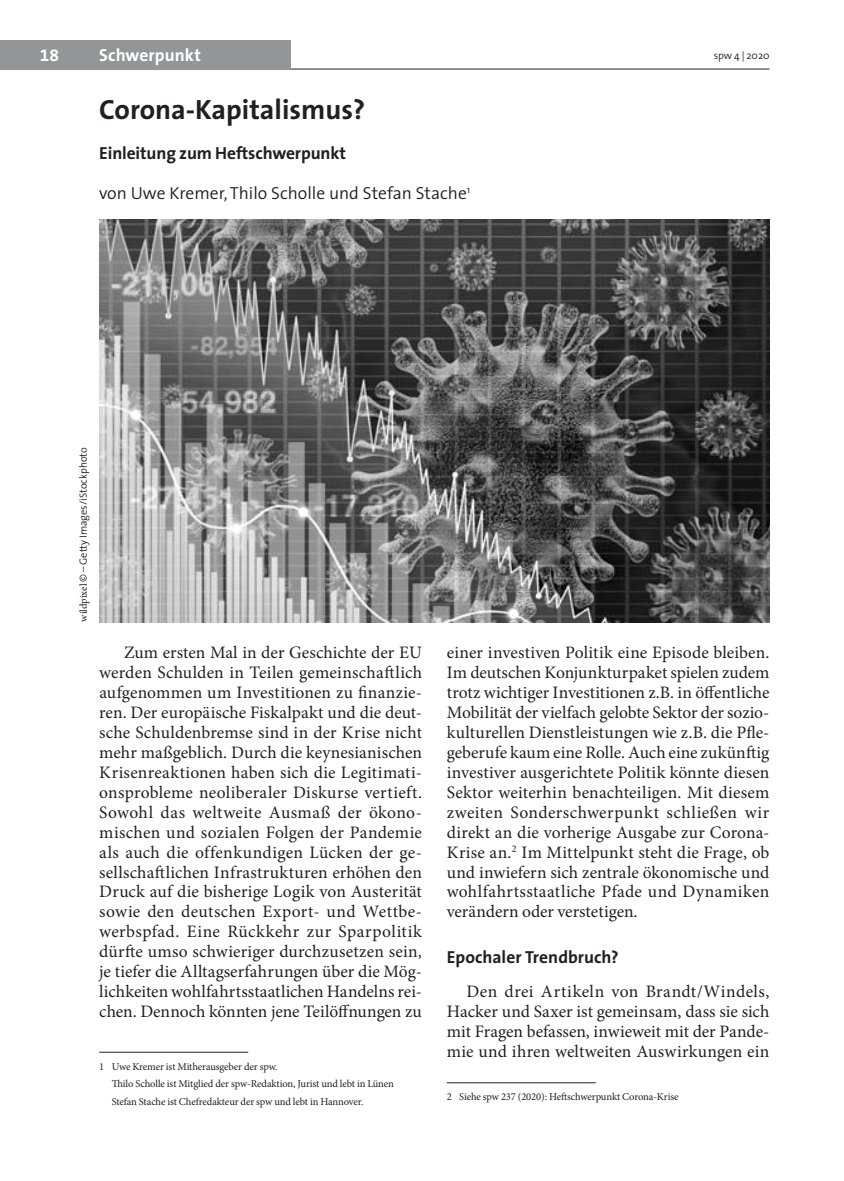
<style>
.page{position:relative;width:844px;height:1181px;background:#fff}
.page>*{position:absolute;margin:0;border:0;box-sizing:border-box;transform-origin:0 0}
.t1{font:700 28px "The Sans";color:#231f20}
.t2{font:17.5px/19.9px "Minion Pro";color:#231f20;text-align:justify}
.t3{font:700 17.5px "The Sans";letter-spacing:-.005em;color:#231f20}
.t4{font:300 17.5px "The Sans";color:#231f20}
.t5{font:700 17.5px "The Sans";letter-spacing:.005em;color:#fff}
.t6{font:700 17.5px "The Sans B7";color:#fff}
.t7{font:10.5px/17.5px "Minion Pro";letter-spacing:-.015em;color:#231f20}
.t8{font:300 10.5px "The Sans";letter-spacing:-.005em;color:#231f20}
.s1{font-family:"Minion Pro";font-weight:400}
</style>
<div class="page">
<hr style="left:116px;top:69px;width:653px;height:1px;background:#231f20">
<div style="left:0;top:40px;width:290px;height:29px;background:#939598"></div>
<img style="left:99px;top:220px;width:670px;height:403px">
<hr style="left:99px;top:1052px;width:149px;height:1px;background:#231f20">
<hr style="left:446px;top:1082px;width:149px;height:1px;background:#231f20">
<p class="t6" style="left:40px;top:46px;width:19px">18</p>
<p class="t5" style="left:99px;top:44px;width:103px">Schwerpunkt</p>
<p class="t8" style="left:713px;top:48px;width:57px">spw 4 | 2020</p>
<h1 class="t1" style="left:99px;top:92px;width:267px">Corona-Kapitalismus?</h1>
<p class="t3" style="left:99px;top:142px;width:248px">Einleitung zum Heftschwerpunkt</p>
<p class="t4" style="left:99px;top:182px;width:371px">von Uwe Kremer, Thilo Scholle und Stefan Stache<sup>1</sup></p>
<p class="t8" style="left:77px;top:621px;width:176px;rotate:-90deg"><span class="s1">wildpixel</span> © – Getty Images/iStockphoto</p>
<p class="t2" style="left:99px;top:642px;width:324px;text-indent:25px">Zum ersten Mal in der Geschichte der EU werden Schulden in Teilen gemeinschaftlich aufgenommen um Investitionen zu finanzie&shy;ren. Der europäische Fiskalpakt und die deut&shy;sche Schuldenbremse sind in der Krise nicht mehr maßgeblich. Durch die keynesianischen Krisenreaktionen haben sich die Legitimati&shy;onsprobleme neoliberaler Diskurse vertieft.<br>Sowohl das weltweite Ausmaß der ökono&shy;mischen und sozialen Folgen der Pandemie als auch die offenkundigen Lücken der ge&shy;sellschaftlichen Infrastrukturen erhöhen den Druck auf die bisherige Logik von Austerität sowie den deutschen Export- und Wettbe&shy;werbspfad. Eine Rückkehr zur Sparpolitik dürfte umso schwieriger durchzusetzen sein, je tiefer die Alltagserfahrungen über die Mög&shy;lichkeiten wohlfahrtsstaatlichen Handelns rei&shy;chen. Dennoch könnten jene Teilöffnungen zu</p>
<p class="t7" style="left:112px;top:1057px;width:284px">Uwe Kremer ist Mitherausgeber der spw.<br>Thilo Scholle ist Mitglied der spw-Redaktion, Jurist und lebt in Lünen<br>Stefan Stache ist Chefredakteur der spw und lebt in Hannover.</p>
<p class="t2" style="left:446px;top:642px;width:324px">einer investiven Politik eine Episode bleiben.<br>Im deutschen Konjunkturpaket spielen zudem trotz wichtiger Investitionen z.B. in öffentliche Mobilität der vielfach gelobte Sektor der sozio&shy;kulturellen Dienstleistungen wie z.B. die Pfle&shy;geberufe kaum eine Rolle. Auch eine zukünftig investiver ausgerichtete Politik könnte diesen Sektor weiterhin benachteiligen. Mit diesem zweiten Sonderschwerpunkt schließen wir direkt an die vorherige Ausgabe zur Corona-Krise an. Im Mittelpunkt steht die Frage, ob und inwiefern sich zentrale ökonomische und wohlfahrtsstaatliche Pfade und Dynamiken verändern oder verstetigen.</p>
<p class="t3" style="left:446px;top:945px;width:173px">Epochaler Trendbruch?</p>
<p class="t2" style="left:446px;top:981px;width:324px;text-indent:20px">Den drei Artikeln von Brandt/Windels, Hacker und Saxer ist gemeinsam, dass sie sich mit Fragen befassen, inwieweit mit der Pande&shy;mie und ihren weltweiten Auswirkungen ein</p>
<p class="t7" style="left:459px;top:1088px;width:221px">Siehe spw 237 (2020): Heftschwerpunkt Corona-Krise</p>
</div>
